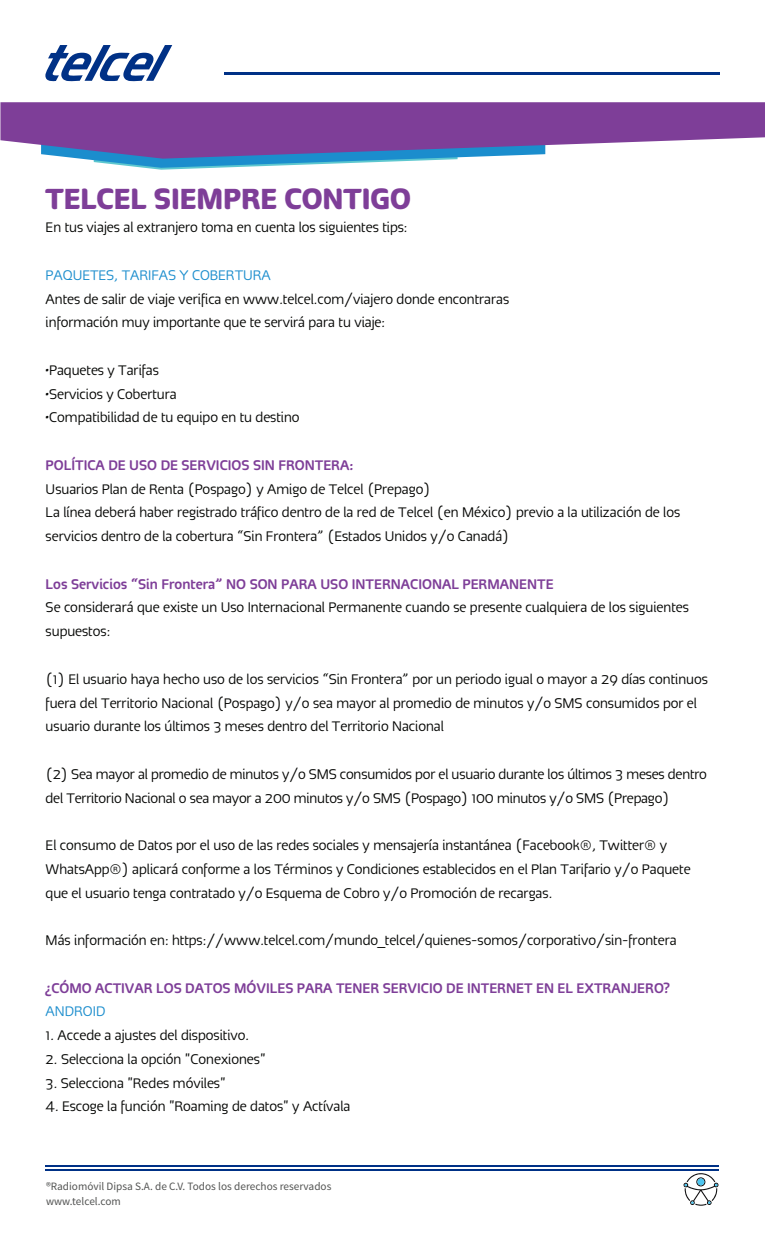
<style>
.page{position:relative;width:765px;height:1238px;background:#fff}
.page>*{position:absolute;margin:0;border:0;box-sizing:border-box;transform-origin:0 0}
.t1{font:31.25px "Telcel Nova Obscura";color:#7e3e98}
.t2{font:15px/23.8px "Telcel Nova Ligera";color:#040503}
.t3{font:15px "Telcel Nova Media";color:#7e3e98}
.t4{font:15px "Telcel Nova Ligera";color:#1b8dcd}
.t5{font:11.25px/15px "Source Sans Pro";color:#535453}
</style>
<div class="page">
<hr style="left:225px;top:72px;width:495px;height:3px;background:#003186">
<svg style="left:84px;top:159px;width:374px;height:11px"></svg>
<svg style="left:0;top:102px;width:765px;height:57px;background:#865ba8"></svg>
<hr style="left:45px;top:1169px;width:674px;height:1px;background:#003186">
<hr style="left:45px;top:1165px;width:674px;height:1px;background:#003186">
<svg style="left:683px;top:1173px;width:36px;height:32px"></svg>
<div style="left:697px;top:1178px;width:7px;height:7px;background:#4dc5ef;border-radius:50%"></div>
<svg style="left:45px;top:45px;width:127px;height:36px"></svg>
<h1 class="t1" style="left:46px;top:178px;width:367px">TELCEL SIEMPRE CONTIGO</h1>
<p class="t2" style="left:46px;top:215px;width:363px">En tus viajes al extranjero toma en cuenta los siguientes tips:</p>
<p class="t4" style="left:46px;top:266px;width:227px">PAQUETES, TARIFAS Y COBERTURA</p>
<p class="t2" style="left:46px;top:286px;width:465px">Antes de salir de viaje verifica en www.telcel.com/viajero donde encontraras información muy importante que te servirá para tu viaje:</p>
<p class="t2" style="left:46px;top:358px;width:115px">•Paquetes y Tarifas</p>
<p class="t2" style="left:46px;top:381px;width:133px">•Servicios y Cobertura</p>
<p class="t2" style="left:46px;top:405px;width:256px">•Compatibilidad de tu equipo en tu destino</p>
<p class="t3" style="left:46px;top:455px;width:309px">POLÍTICA DE USO DE SERVICIOS SIN FRONTERA:</p>
<p class="t2" style="left:46px;top:476px;width:636px">Usuarios Plan de Renta (Pospago) y Amigo de Telcel (Prepago)<br>La línea deberá haber registrado tráfico dentro de la red de Telcel (en México) previo a la utilización de los servicios dentro de la cobertura “Sin Frontera” (Estados Unidos y/o Canadá)</p>
<p class="t3" style="left:46px;top:574px;width:509px">Los Servicios “Sin Frontera” NO SON PARA USO INTERNACIONAL PERMANENTE</p>
<p class="t2" style="left:46px;top:595px;width:645px">Se considerará que existe un Uso Internacional Permanente cuando se presente cualquiera de los siguientes supuestos:</p>
<p class="t2" style="left:46px;top:666px;width:664px">(1) El usuario haya hecho uso de los servicios “Sin Frontera” por un periodo igual o mayor a 29 días continuos fuera del Territorio Nacional (Pospago) y/o sea mayor al promedio de minutos y/o SMS consumidos por el usuario durante los últimos 3 meses dentro del Territorio Nacional</p>
<p class="t2" style="left:46px;top:761px;width:663px">(2) Sea mayor al promedio de minutos y/o SMS consumidos por el usuario durante los últimos 3 meses dentro del Territorio Nacional o sea mayor a 200 minutos y/o SMS (Pospago) 100 minutos y/o SMS (Prepago)</p>
<p class="t2" style="left:46px;top:833px;width:646px">El consumo de Datos por el uso de las redes sociales y mensajería instantánea (Facebook®, Twitter® y<br>WhatsApp®) aplicará conforme a los Términos y Condiciones establecidos en el Plan Tarifario y/o Paquete que el usuario tenga contratado y/o Esquema de Cobro y/o Promoción de recargas.</p>
<p class="t2" style="left:46px;top:928px;width:632px">Más información en: https://www.telcel.com/mundo_telcel/quienes-somos/corporativo/sin-frontera</p>
<p class="t3" style="left:46px;top:978px;width:625px">¿CÓMO ACTIVAR LOS DATOS MÓVILES PARA TENER SERVICIO DE INTERNET EN EL EXTRANJERO?</p>
<p class="t4" style="left:46px;top:1002px;width:61px">ANDROID</p>
<p class="t2" style="left:46px;top:1023px;width:205px">1. Accede a ajustes del dispositivo.</p>
<p class="t2" style="left:46px;top:1046px;width:221px">2. Selecciona la opción "Conexiones"</p>
<p class="t2" style="left:46px;top:1070px;width:181px">3. Selecciona "Redes móviles"</p>
<p class="t2" style="left:46px;top:1094px;width:306px">4. Escoge la función "Roaming de datos" y Actívala</p>
<p class="t5" style="left:46px;top:1178px;width:287px">®Radiomóvil Dipsa S.A. de C.V. Todos los derechos reservados www.telcel.com</p>
</div>
